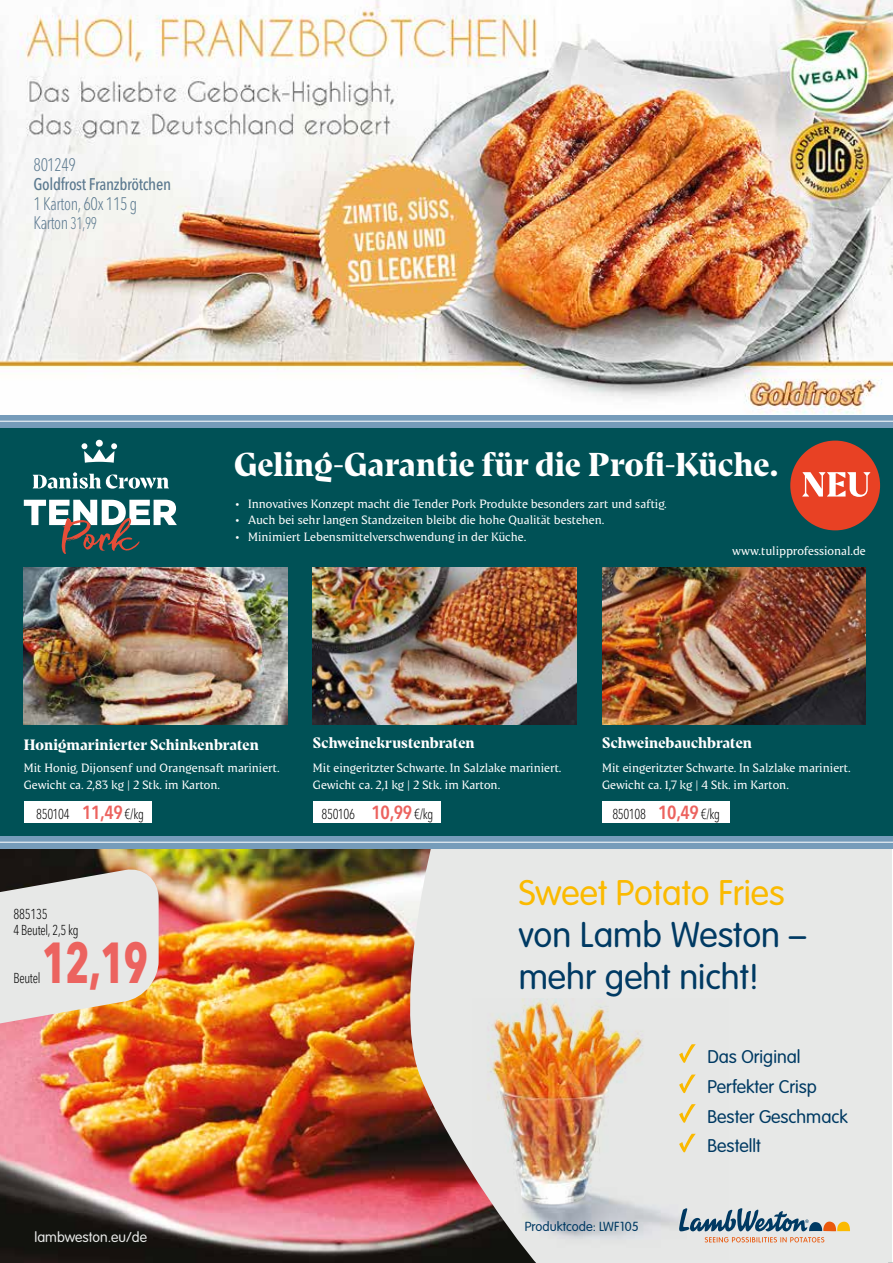
<style>
.page{position:relative;width:893px;height:1263px;background:#fff}
.page>*{position:absolute;margin:0;border:0;box-sizing:border-box;transform-origin:0 0}
.t1{font:700 condensed 57.15px "Avenir Next";color:#ec635f;scale:.81 1}
.t2{font:300 35.1px/42.2px "VAG Rounded Std";color:#003a63}
.t3{font:300 35.1px "VAG Rounded Std";color:#fbba00}
.t4{font:700 33px "Danish Crown Display";letter-spacing:.01em;color:#fff}
.t5{font:300 18.15px/29.5px "VAG Rounded Std";color:#003a63}
.t6{font:300 condensed 18px/19.5px "Avenir Next LT Pro";letter-spacing:-.02em;color:#5b798f;scale:.9 1}
.t7{font:500 condensed 16.8px "Avenir Next";letter-spacing:-.02em;color:#5b798f}
.t8{font:700 15px "Danish Crown Display";letter-spacing:.01em;color:#fff}
.t9{font:300 condensed 14.25px/16.2px "Avenir Next LT Pro";letter-spacing:-.02em;color:#000;scale:.9 1}
.t10{font:300 14.1px "VAG Rounded Std";color:#e7e8e7}
.t11{font:300 12.9px "VAG Rounded Std";color:#003a63}
.t12{font:12px/16.5px "Danish Crown Text";letter-spacing:-.005em;color:#fff}
.s1{font-size:16.8px}
.s2{font-weight:600;font-size:18.9px;color:#ec635f}
</style>
<div class="page">
<div style="left:0;top:418px;width:893px;height:428px;background:#005156"></div>
<img style="left:602px;top:567px;width:264px;height:158px">
<img style="left:24px;top:567px;width:263px;height:158px">
<img style="left:313px;top:567px;width:264px;height:158px">
<svg style="left:33px;top:472px;width:136px;height:17px"></svg>
<div style="left:96px;top:440px;width:7px;height:7px;background:#fff;border-radius:50%"></div>
<svg style="left:82px;top:443px;width:35px;height:20px"></svg>
<svg style="left:24px;top:500px;width:153px;height:54px"></svg>
<div style="left:24px;top:801px;width:127px;height:21px;background:#fff"></div>
<div style="left:313px;top:801px;width:128px;height:21px;background:#fff"></div>
<div style="left:602px;top:801px;width:128px;height:21px;background:#fff"></div>
<div style="left:790px;top:441px;width:90px;height:89px;background:#e84124;border-radius:50%"></div>
<svg style="left:802px;top:472px;width:68px;height:25px"></svg>
<img style="left:0;top:848px;width:391px;height:415px">
<svg style="left:391px;top:848px;width:501px;height:415px;background:#dad2d0"></svg>
<svg style="left:728px;top:1237px;width:96px;height:5px"></svg>
<svg style="left:728px;top:1208px;width:122px;height:23px;background:#9eaaad"></svg>
<img style="left:672px;top:998px;width:56px;height:261px">
<img style="left:472px;top:998px;width:200px;height:261px">
<img style="left:0;top:864px;width:159px;height:176px">
<img style="left:0;top:0;width:893px;height:414px">
<div style="left:0;top:415px;width:893px;height:12px;background:#769cba"></div>
<hr style="left:0;top:421px;width:893px;height:1px;background:#fff">
<div style="left:0;top:836px;width:893px;height:12px;background:#769cba"></div>
<hr style="left:0;top:842px;width:893px;height:1px;background:#fff">
<h3 class="t6" style="left:34px;top:155px;width:49px">801249</h3>
<h3 class="t7" style="left:34px;top:174px;width:139px">Goldfrost Franzbrötchen</h3>
<h3 class="t6" style="left:34px;top:194px;width:117px">1 Karton, 60x 115 g<br>Karton <span class="s1">31,99</span></h3>
<h3 class="t4" style="left:234px;top:444px;width:546px">Geling-Garantie für die Profi-Küche.</h3>
<p class="t12" style="left:235px;top:495px;width:433px">• Innovatives Konzept macht die Tender Pork Produkte besonders zart und saftig.</p>
<p class="t12" style="left:235px;top:512px;width:371px">• Auch bei sehr langen Standzeiten bleibt die hohe Qualität bestehen.</p>
<p class="t12" style="left:235px;top:528px;width:292px">• Minimiert Lebensmittelverschwendung in der Küche.</p>
<p class="t12" style="left:732px;top:542px;width:135px">www.tulipprofessional.de</p>
<p class="t8" style="left:24px;top:735px;width:237px">Honigmarinierter Schinkenbraten</p>
<p class="t12" style="left:24px;top:759px;width:257px">Mit Honig, Dijonsenf und Orangensaft mariniert.<br>Gewicht ca. 2,83 kg | 2 Stk. im Karton.</p>
<p class="t8" style="left:313px;top:733px;width:163px">Schweinekrustenbraten</p>
<p class="t12" style="left:313px;top:759px;width:250px">Mit eingeritzter Schwarte. In Salzlake mariniert.<br>Gewicht ca. 2,1 kg | 2 Stk. im Karton.</p>
<p class="t8" style="left:602px;top:733px;width:151px">Schweinebauchbraten</p>
<p class="t12" style="left:602px;top:759px;width:250px">Mit eingeritzter Schwarte. In Salzlake mariniert.<br>Gewicht ca. 1,7 kg | 4 Stk. im Karton.</p>
<p class="t9" style="left:36px;top:806px;width:121px">850104 <span class="s2">11,49</span> €/kg</p>
<p class="t9" style="left:321px;top:806px;width:126px">850106 <span class="s2">10,99</span> €/kg</p>
<p class="t9" style="left:612px;top:806px;width:121px">850108 <span class="s2">10,49</span> €/kg</p>
<p class="t9" style="left:14px;top:906px;width:74px">885135<br>4 Beutel, 2,5 kg</p>
<p class="t9" style="left:14px;top:970px;width:31px">Beutel</p>
<h1 class="t1" style="left:42px;top:928px;width:132px">12,19</h1>
<p class="t10" style="left:35px;top:1229px;width:114px">lambweston.eu/de</p>
<h2 class="t3" style="left:519px;top:873px;width:267px">Sweet Potato Fries</h2>
<h2 class="t2" style="left:519px;top:915px;width:289px">von Lamb Weston – mehr geht nicht!</h2>
<p class="t11" style="left:525px;top:1219px;width:115px">Produktcode: LWF105</p>
<h3 class="t5" style="left:707px;top:1043px;width:142px">Das Original<br>Perfekter Crisp<br>Bester Geschmack<br>Bestellt</h3>
</div>
